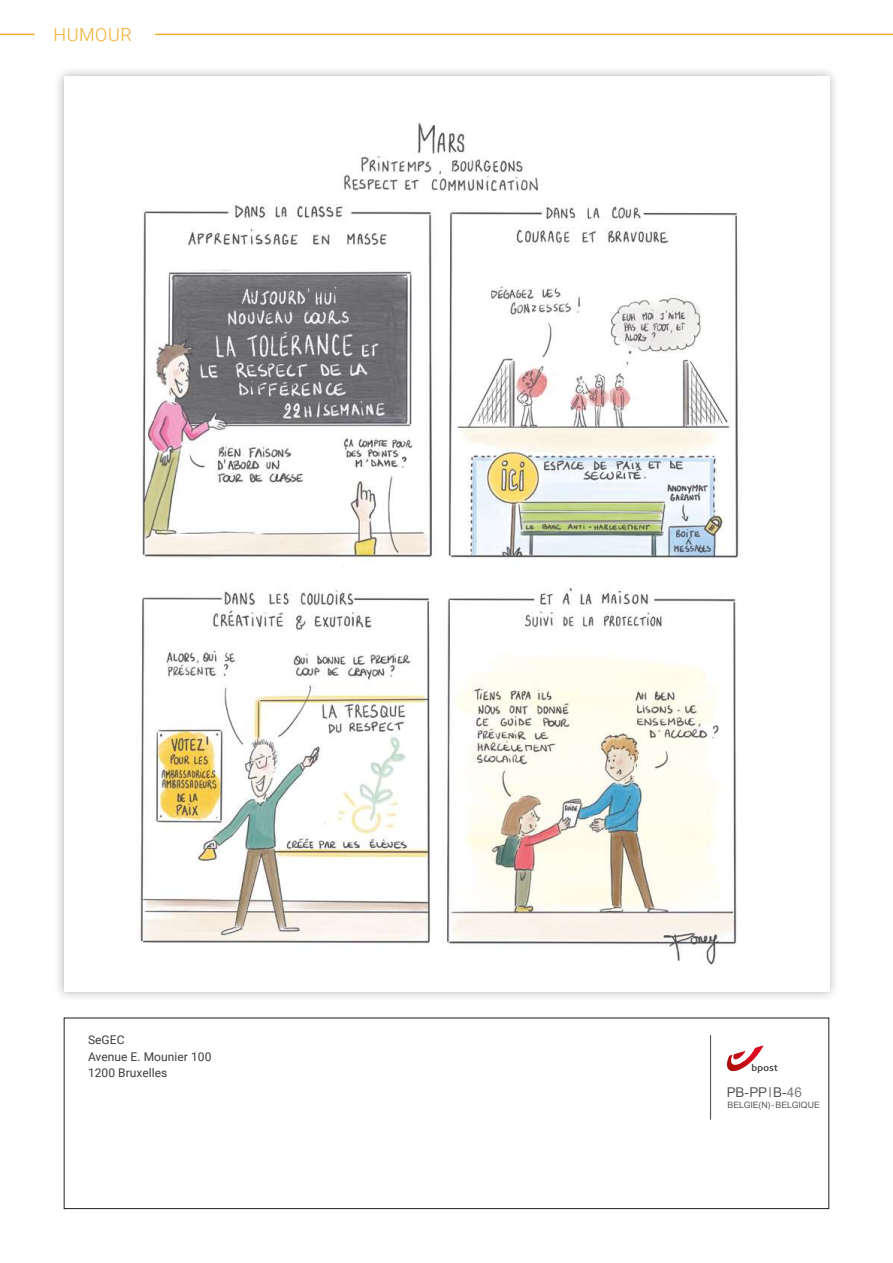
<style>
.page{position:relative;width:893px;height:1263px;background:#fff}
.page>*{position:absolute;margin:0;border:0;box-sizing:border-box;transform-origin:0 0}
.t1{font:300 18px "Roboto";letter-spacing:.03em;color:#f5ad2e}
.t2{font:13.5px "Arial";color:#575756}
.t3{font:12px/16.5px "Roboto";letter-spacing:.005em;color:#3c3c3b}
.t4{font:8.7px "Arial";letter-spacing:-.005em;color:#575756}
.s1{color:#7c7b7b}
</style>
<div class="page">
<div style="left:64px;top:1017px;width:765px;height:192px;background:#fff;border:1px solid #020203"></div>
<div style="left:53px;top:66px;width:787px;height:936px;background:#000;opacity:.3"></div>
<div style="left:64px;top:77px;width:765px;height:915px;background:#fff"></div>
<img style="left:140px;top:122px;width:599px;height:843px">
<hr style="left:710px;top:1035px;width:1px;height:84px;background:#575756">
<svg style="left:727px;top:1045px;width:50px;height:28px"></svg>
<hr style="left:0;top:34px;width:35px;height:1px;background:#f5ad2e">
<hr style="left:155px;top:34px;width:738px;height:1px;background:#f5ad2e">
<h1 class="t1" style="left:53px;top:22px;width:80px">HUMOUR</h1>
<p class="t3" style="left:88px;top:1031px;width:125px">SeGEC<br>Avenue E. Mounier 100<br>1200 Bruxelles</p>
<p class="t2" style="left:727px;top:1083px;width:76px">PB-PP B-<span class="s1">46</span></p>
<p class="t4" style="left:728px;top:1099px;width:94px">BELGIE(N) - BELGIQUE</p>
</div>
